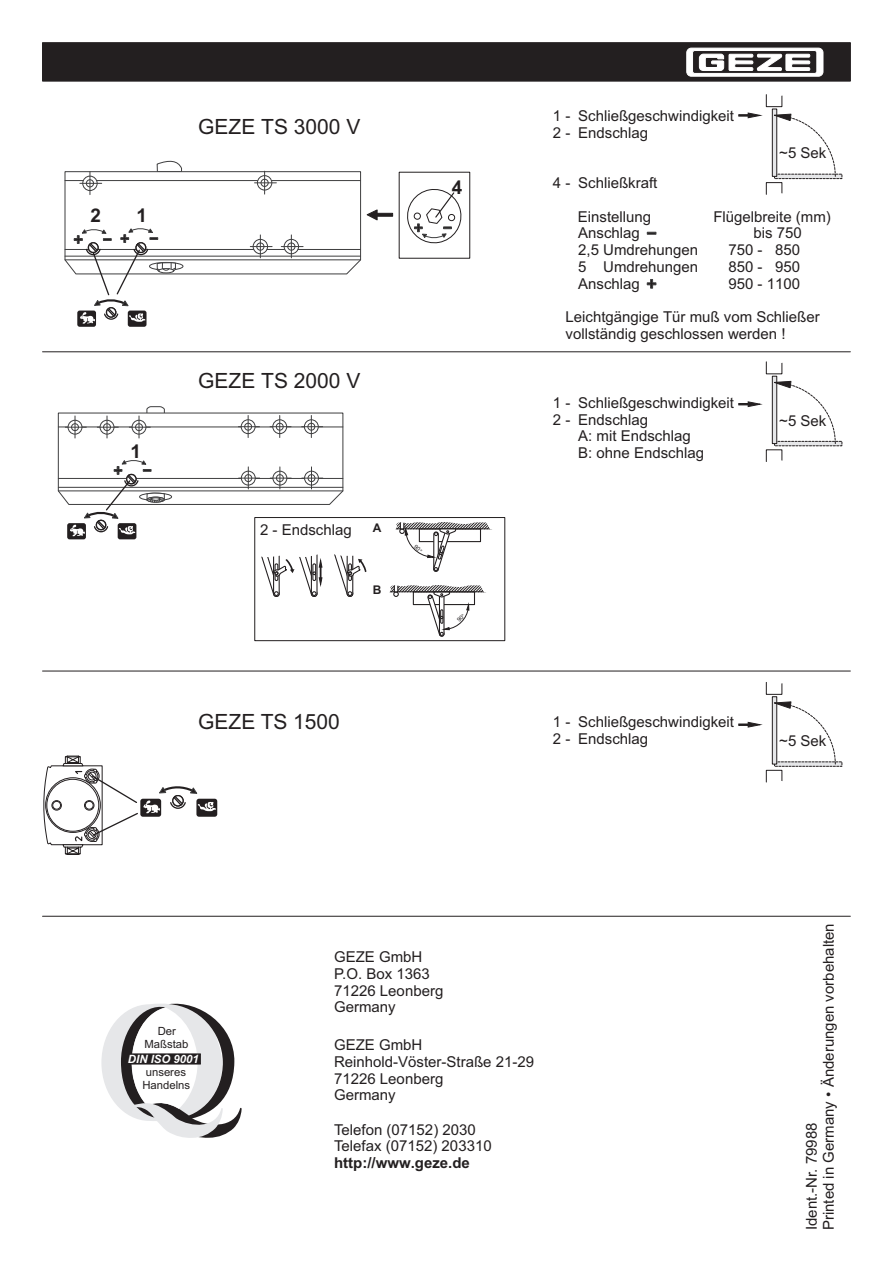
<style>
.page{position:relative;width:894px;height:1263px;background:#fff}
.page>*{position:absolute;margin:0;border:0;box-sizing:border-box;transform-origin:0 0}
.t1{font:21px "Arial";color:#231f20}
.t2{font:700 18.9px "Arial";color:#231f20}
.t3{font:15px/16.8px "Arial";color:#231f20}
.t4{font:700 15px "Arial";color:#231f20}
.t5{font:700 12px "Arial";color:#231f20}
.t6{font:italic 700 11.4px "Arial";color:#fff}
.t7{font:11.25px/13.8px "Arial";color:#231f20;text-align:center}
</style>
<div class="page">
<svg style="left:647px;top:279px;width:10px;height:10px"></svg>
<svg style="left:647px;top:232px;width:9px;height:3px"></svg>
<div style="left:196px;top:799px;width:21px;height:18px;background:#231f20;border-radius:3px"></div>
<svg style="left:43px;top:755px;width:173px;height:100px"></svg>
<div style="left:399px;top:172px;width:71px;height:87px;background:#fff;border:1px solid #231f20"></div>
<svg style="left:378px;top:213px;width:15px;height:4px"></svg>
<div style="left:77px;top:311px;width:19px;height:16px;background:#231f20;border-radius:2px"></div>
<div style="left:128px;top:311px;width:19px;height:16px;background:#231f20;border-radius:2px"></div>
<svg style="left:64px;top:160px;width:314px;height:164px"></svg>
<svg style="left:407px;top:189px;width:55px;height:55px"></svg>
<svg style="left:58px;top:406px;width:308px;height:191px"></svg>
<div style="left:254px;top:517px;width:251px;height:124px;border:1px solid #231f20"></div>
<svg style="left:774px;top:174px;width:68px;height:5px"></svg>
<svg style="left:772px;top:109px;width:5px;height:68px"></svg>
<div style="left:766px;top:92px;width:16px;height:15px;border:1px solid #231f20"></div>
<div style="left:766px;top:182px;width:16px;height:15px;border:1px solid #231f20"></div>
<svg style="left:774px;top:114px;width:62px;height:63px"></svg>
<svg style="left:765px;top:92px;width:18px;height:6px"></svg>
<svg style="left:765px;top:191px;width:18px;height:6px"></svg>
<svg style="left:739px;top:113px;width:22px;height:5px"></svg>
<svg style="left:774px;top:441px;width:68px;height:5px"></svg>
<svg style="left:772px;top:376px;width:5px;height:68px"></svg>
<div style="left:766px;top:360px;width:16px;height:14px;border:1px solid #231f20"></div>
<div style="left:766px;top:450px;width:16px;height:14px;border:1px solid #231f20"></div>
<svg style="left:774px;top:381px;width:62px;height:63px"></svg>
<svg style="left:765px;top:360px;width:18px;height:5px"></svg>
<svg style="left:765px;top:459px;width:18px;height:5px"></svg>
<svg style="left:739px;top:401px;width:22px;height:6px"></svg>
<svg style="left:774px;top:762px;width:68px;height:5px"></svg>
<svg style="left:772px;top:697px;width:5px;height:67px"></svg>
<div style="left:766px;top:680px;width:16px;height:15px;border:1px solid #231f20"></div>
<div style="left:766px;top:770px;width:16px;height:14px;border:1px solid #231f20"></div>
<svg style="left:774px;top:701px;width:62px;height:64px"></svg>
<svg style="left:765px;top:680px;width:18px;height:5px"></svg>
<svg style="left:765px;top:779px;width:18px;height:5px"></svg>
<svg style="left:739px;top:722px;width:22px;height:5px"></svg>
<hr style="left:43px;top:352px;width:807px;height:1px;background:#231f20">
<hr style="left:43px;top:671px;width:807px;height:1px;background:#231f20">
<hr style="left:43px;top:916px;width:807px;height:1px;background:#231f20">
<svg style="left:101px;top:1003px;width:141px;height:135px"></svg>
<div style="left:127px;top:1054px;width:74px;height:10px;background:#231f20"></div>
<div style="left:42px;top:43px;width:809px;height:38px;background:#231f20"></div>
<div style="left:687px;top:48px;width:136px;height:28px;background:#fff;border:1px solid #fff;border-radius:5px"></div>
<svg style="left:692px;top:50px;width:125px;height:24px"></svg>
<svg style="left:699px;top:54px;width:111px;height:17px"></svg>
<svg style="left:389px;top:585px;width:97px;height:51px"></svg>
<svg style="left:395px;top:522px;width:97px;height:50px"></svg>
<p class="t2" style="left:90px;top:209px;width:12px">2</p>
<p class="t2" style="left:137px;top:209px;width:12px">1</p>
<h1 class="t1" style="left:198px;top:119px;width:164px">GEZE TS 3000 V</h1>
<p class="t2" style="left:131px;top:444px;width:12px">1</p>
<h1 class="t1" style="left:198px;top:373px;width:164px">GEZE TS 2000 V</h1>
<p class="t3" style="left:260px;top:522px;width:93px">2 - Endschlag</p>
<p class="t5" style="left:373px;top:523px;width:10px">A</p>
<p class="t5" style="left:373px;top:585px;width:10px">B</p>
<h1 class="t1" style="left:198px;top:713px;width:143px">GEZE TS 1500</h1>
<p class="t2" style="left:452px;top:180px;width:12px">4</p>
<p class="t3" style="left:553px;top:109px;width:183px">1 - Schließgeschwindigkeit<br>2 - Endschlag</p>
<p class="t3" style="left:553px;top:176px;width:106px">4 - Schließkraft</p>
<p class="t3" style="left:578px;top:209px;width:75px">Einstellung</p>
<p class="t3" style="left:713px;top:209px;width:119px">Flügelbreite (mm)</p>
<p class="t3" style="left:578px;top:226px;width:63px">Anschlag</p>
<p class="t3" style="left:753px;top:226px;width:50px">bis 750</p>
<p class="t3" style="left:578px;top:243px;width:122px">2,5 Umdrehungen</p>
<p class="t3" style="left:728px;top:243px;width:73px">750 - 850</p>
<p class="t3" style="left:578px;top:260px;width:122px">5 Umdrehungen</p>
<p class="t3" style="left:728px;top:260px;width:73px">850 - 950</p>
<p class="t3" style="left:578px;top:276px;width:63px">Anschlag</p>
<p class="t3" style="left:728px;top:276px;width:73px">950 - 1100</p>
<p class="t3" style="left:566px;top:310px;width:256px">Leichtgängige Tür muß vom Schließer vollständig geschlossen werden !</p>
<p class="t3" style="left:779px;top:146px;width:49px">~5 Sek</p>
<p class="t3" style="left:553px;top:396px;width:183px">1 - Schließgeschwindigkeit</p>
<p class="t3" style="left:553px;top:412px;width:97px">2 - Endschlag</p>
<p class="t3" style="left:578px;top:429px;width:114px">A: mit Endschlag</p>
<p class="t3" style="left:578px;top:446px;width:127px">B: ohne Endschlag</p>
<p class="t3" style="left:779px;top:413px;width:49px">~5 Sek</p>
<p class="t3" style="left:553px;top:715px;width:183px">1 - Schließgeschwindigkeit<br>2 - Endschlag</p>
<p class="t3" style="left:779px;top:734px;width:49px">~5 Sek</p>
<p class="t7" style="left:144px;top:1025px;width:45px">Der<br>Maßstab</p>
<p class="t7" style="left:142px;top:1067px;width:49px;line-height:12.8px;text-align:left">unseres<br>Handelns</p>
<p class="t6" style="left:128px;top:1055px;width:73px">DIN ISO 9001</p>
<p class="t3" style="left:334px;top:950px;width:111px">GEZE GmbH<br>P.O. Box 1363<br>71226 Leonberg<br>Germany</p>
<p class="t3" style="left:334px;top:1038px;width:202px">GEZE GmbH<br>Reinhold-Vöster-Straße 21-29<br>71226 Leonberg<br>Germany</p>
<p class="t3" style="left:334px;top:1122px;width:159px">Telefon (07152) 2030<br>Telefax (07152) 203310</p>
<p class="t4" style="left:334px;top:1157px;width:137px">http://www.geze.de</p>
<p class="t3" style="left:805px;top:1230px;width:309px;rotate:-90deg">Ident.-Nr. 79988<br>Printed in Germany • Änderungen vorbehalten</p>
</div>
